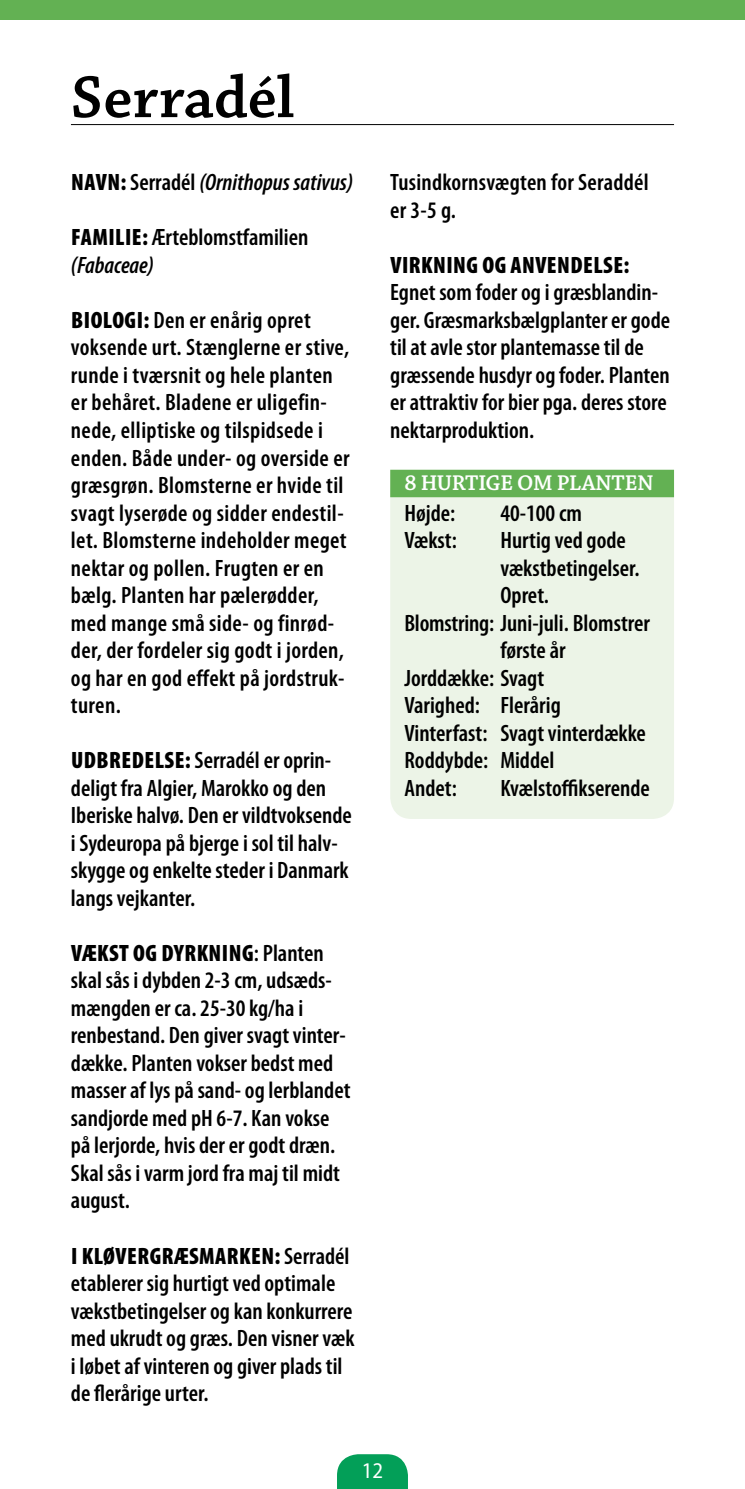
<style>
.page{position:relative;width:745px;height:1489px;background:#fff}
.page>*{position:absolute;margin:0;border:0;box-sizing:border-box;transform-origin:0 0}
.t1{font:600 62.5px "Chaparral Pro";color:#000}
.t2{font:600 condensed 23.75px/27.5px "Myriad Pro";color:#000}
.t3{font:italic 600 condensed 23.75px "Myriad Pro";color:#000}
.t4{font:900 condensed 23.75px "Myriad Pro";letter-spacing:.02em;color:#000}
.t5{font:600 22.5px "Chaparral Pro";letter-spacing:-.015em;color:#fff}
.t6{font:semi-condensed 22.5px "Myriad Pro";color:#fff}
.s1{font-weight:900;font-style:normal}
.s2{font-style:normal}
.s3{font-weight:900}
.s4{font-style:italic}
</style>
<div class="page">
<svg style="left:337px;top:1454px;width:70px;height:34px;background:#16a664"></svg>
<div style="left:390px;top:474px;width:283px;height:345px;background:#ecf4e7;border-radius:21px"></div>
<div style="left:390px;top:469px;width:283px;height:28px;background:#63b153"></div>
<div style="left:0;top:0;width:744px;height:19px;background:#63b153"></div>
<hr style="left:71px;top:124px;width:602px;height:1px;background:#000">
<h1 class="t1" style="left:71px;top:62px;width:225px">SERRADÉL</h1>
<p class="t3" style="left:71px;top:170px;width:283px"><span class="s1">NAVN:</span> <span class="s2">Serradél</span> (Ornithopus sativus)</p>
<p class="t2" style="left:71px;top:224px;width:239px"><span class="s3">FAMILIE:</span> Ærteblomstfamilien <span class="s4">(Fabaceae)</span></p>
<p class="t2" style="left:71px;top:307px;width:280px"><span class="s3">BIOLOGI:</span> Den er enårig opret voksende urt. Stænglerne er stive, runde i tværsnit og hele planten er behåret. Bladene er uligefin&shy;nede, elliptiske og tilspidsede i enden. Både under- og overside er græsgrøn. Blomsterne er hvide til svagt lyserøde og sidder endestil&shy;let. Blomsterne indeholder meget nektar og pollen. Frugten er en bælg. Planten har pælerødder, med mange små side- og finrød&shy;der, der fordeler sig godt i jorden, og har en god effekt på jordstruk&shy;turen.</p>
<p class="t2" style="left:71px;top:747px;width:282px"><span class="s3">UDBREDELSE:</span> Serradél er oprin&shy;deligt fra Algier, Marokko og den<br>Iberiske halvø. Den er vildtvoksende i Sydeuropa på bjerge i sol til halv&shy;skygge og enkelte steder i Danmark langs vejkanter.</p>
<p class="t2" style="left:71px;top:939px;width:281px"><span class="s3">VÆKST OG DYRKNING</span>: Planten skal sås i dybden 2-3 cm, udsæds&shy;mængden er ca. 25-30 kg/ha i renbestand. Den giver svagt vinter&shy;dække. Planten vokser bedst med masser af lys på sand- og lerblandet sandjorde med pH 6-7. Kan vokse på lerjorde, hvis der er godt dræn.<br>Skal sås i varm jord fra maj til midt august.</p>
<p class="t2" style="left:71px;top:1242px;width:285px"><span class="s3">I KLØVERGRÆSMARKEN:</span> Serradél etablerer sig hurtigt ved optimale vækstbetingelser og kan konkurrere med ukrudt og græs. Den visner væk i løbet af vinteren og giver plads til de flerårige urter.</p>
<p class="t2" style="left:390px;top:169px;width:260px">Tusindkornsvægten for Seraddél er 3-5 g.</p>
<p class="t4" style="left:390px;top:252px;width:240px">VIRKNING OG ANVENDELSE:</p>
<p class="t2" style="left:390px;top:279px;width:281px">Egnet som foder og i græsblandin&shy;ger. Græsmarksbælgplanter er gode til at avle stor plantemasse til de græssende husdyr og foder. Planten er attraktiv for bier pga. deres store nektarproduktion.</p>
<p class="t5" style="left:404px;top:470px;width:32px">8 HURT</p>
<p class="t5" style="left:478px;top:470px;width:176px">IGE OM PLANTEN</p>
<p class="t2" style="left:404px;top:499px;width:52px">Højde:</p>
<p class="t2" style="left:500px;top:499px;width:83px">40-100 cm</p>
<p class="t2" style="left:404px;top:527px;width:54px">Vækst:</p>
<p class="t2" style="left:500px;top:527px;width:127px">Hurtig ved gode</p>
<p class="t2" style="left:500px;top:554px;width:141px">vækstbetingelser.</p>
<p class="t2" style="left:500px;top:582px;width:50px">Opret.</p>
<p class="t2" style="left:404px;top:609px;width:247px">Blomstring: Juni-juli. Blomstrer</p>
<p class="t2" style="left:500px;top:637px;width:67px">første år</p>
<p class="t2" style="left:404px;top:664px;width:141px">Jorddække: Svagt</p>
<p class="t2" style="left:404px;top:692px;width:158px">Varighed: Flerårig</p>
<p class="t2" style="left:404px;top:719px;width:243px">Vinterfast: Svagt vinterdække</p>
<p class="t2" style="left:404px;top:747px;width:151px">Roddybde: Middel</p>
<p class="t2" style="left:404px;top:774px;width:54px">Andet:</p>
<p class="t2" style="left:500px;top:774px;width:151px">Kvælstoffikserende</p>
<p class="t6" style="left:361px;top:1458px;width:23px">12</p>
</div>
